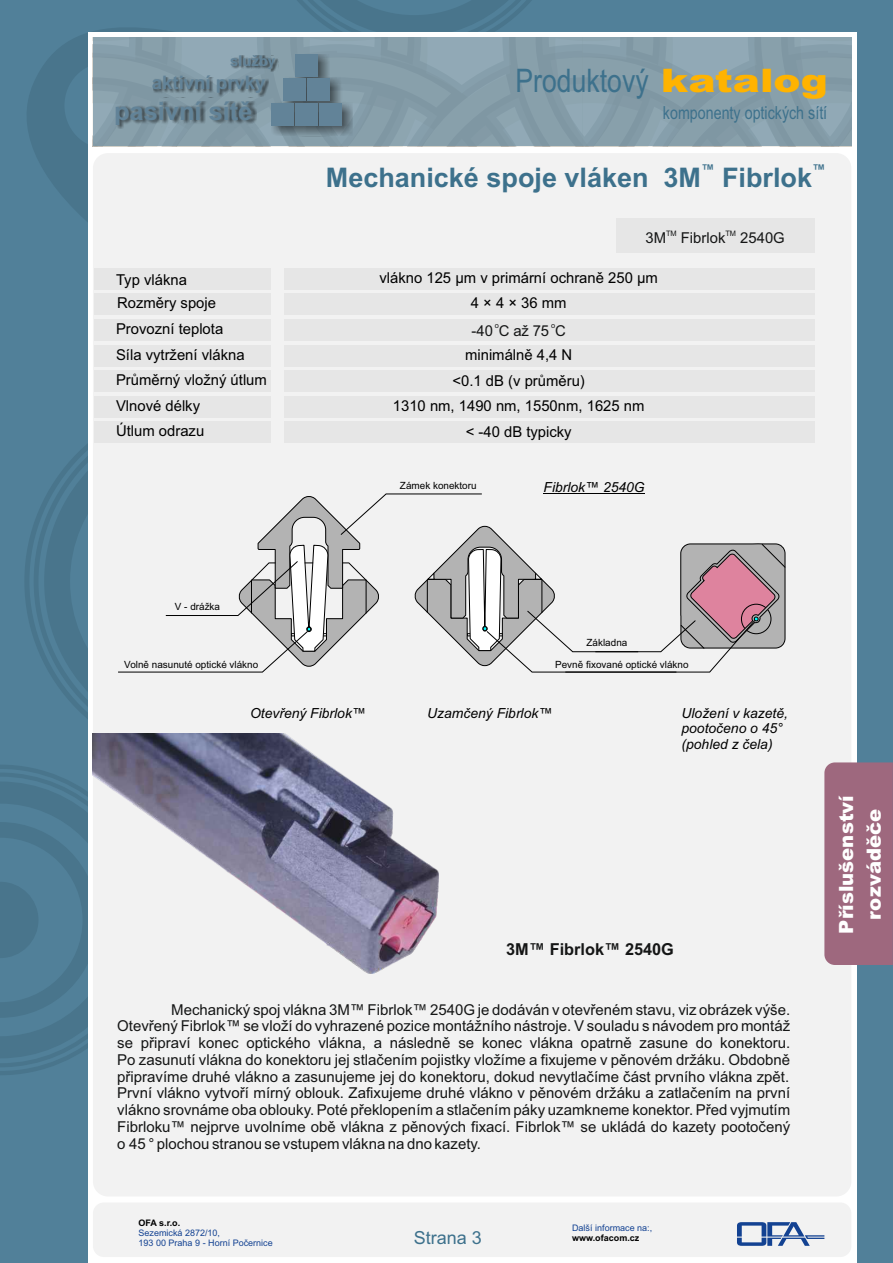
<style>
.page{position:relative;width:893px;height:1263px;background:#518099}
.page>*{position:absolute;margin:0;border:0;box-sizing:border-box;transform-origin:0 0}
.t1{font:32.4px "Arial Narrow";color:#3d718c}
.t2{font:700 27px "Arial";color:#3d718c}
.t3{font:700 25.35px "Arial";color:#628398}
.t4{font:900 19.65px/27.6px "Arial";color:#fff;text-align:center}
.t5{font:700 18.6px "Arial";color:#628398}
.t6{font:18px "Arial Narrow";color:#3d718c}
.t7{font:18px "Arial";color:#3d718c}
.t8{font:700 16.5px "Arial";color:#151616}
.t9{font:15px/16.8px "Arial";color:#151616;text-align:justify}
.t10{font:15px/25.7px "Arial";color:#000}
.t11{font:700 14.85px "Arial";color:#628398}
.t12{font:italic 13.95px/15.5px "Arial";color:#000}
.t13{font:700 13.5px "Arial";color:#3d718c}
.t14{font:9.9px "Arial";color:#000}
.t15{font:9px/10.1px "Arial";color:#134292}
.t16{font:700 9px "Arial";color:#000}
.t17{font:7.5px "Arial";color:#151616}
.s1{font-family:"Arial";font-weight:900;color:#ffb300}
</style>
<div class="page">
<svg style="left:25px;top:444px;width:63px;height:275px"></svg>
<svg style="left:0;top:765px;width:48px;height:310px"></svg>
<svg style="left:0;top:772px;width:88px;height:295px"></svg>
<svg style="left:27px;top:28px;width:816px;height:194px"></svg>
<svg style="left:297px;top:0;width:235px;height:33px"></svg>
<div style="left:88px;top:33px;width:768px;height:1230px;background:#fff"></div>
<div style="left:93px;top:1202px;width:758px;height:55px;background:#f2f2f2;border-radius:11px"></div>
<div style="left:93px;top:153px;width:758px;height:1043px;background:#f2f2f2;border-radius:15px"></div>
<div style="left:93px;top:37px;width:758px;height:109px;background:#88a0ab"></div>
<svg style="left:737px;top:1222px;width:87px;height:24px"></svg>
<div style="left:117px;top:102px;width:139px;height:27px;background:#000;opacity:.49"></div>
<div style="left:153px;top:77px;width:116px;height:20px;background:#000;opacity:.49"></div>
<div style="left:231px;top:56px;width:47px;height:16px;background:#000;opacity:.49"></div>
<div style="left:271px;top:54px;width:82px;height:82px;background:#000;opacity:.49"></div>
<div style="left:319px;top:103px;width:23px;height:23px;background:#628398"></div>
<div style="left:295px;top:103px;width:23px;height:23px;background:#628398"></div>
<div style="left:271px;top:103px;width:23px;height:23px;background:#628398"></div>
<div style="left:307px;top:78px;width:23px;height:23px;background:#628398"></div>
<div style="left:283px;top:78px;width:23px;height:23px;background:#628398"></div>
<div style="left:295px;top:54px;width:23px;height:23px;background:#628398"></div>
<div style="left:285px;top:345px;width:530px;height:22px;background:#e6e6e6"></div>
<div style="left:285px;top:371px;width:530px;height:21px;background:#e6e6e6"></div>
<div style="left:285px;top:396px;width:530px;height:22px;background:#e6e6e6"></div>
<div style="left:285px;top:422px;width:530px;height:21px;background:#e6e6e6"></div>
<div style="left:94px;top:345px;width:177px;height:22px;background:#e6e6e6"></div>
<div style="left:94px;top:371px;width:177px;height:21px;background:#e6e6e6"></div>
<div style="left:94px;top:396px;width:177px;height:22px;background:#e6e6e6"></div>
<div style="left:94px;top:422px;width:177px;height:21px;background:#e6e6e6"></div>
<div style="left:616px;top:219px;width:199px;height:34px;background:#e6e6e6"></div>
<div style="left:285px;top:268px;width:530px;height:21px;background:#e6e6e6"></div>
<div style="left:285px;top:294px;width:530px;height:21px;background:#e6e6e6"></div>
<div style="left:285px;top:319px;width:530px;height:21px;background:#e6e6e6"></div>
<div style="left:94px;top:268px;width:177px;height:21px;background:#e6e6e6"></div>
<div style="left:94px;top:294px;width:177px;height:21px;background:#e6e6e6"></div>
<div style="left:94px;top:319px;width:177px;height:21px;background:#e6e6e6"></div>
<img style="left:92px;top:734px;width:346px;height:239px">
<svg style="left:118px;top:493px;width:668px;height:180px"></svg>
<div style="left:824px;top:762px;width:69px;height:203px;background:#9e687e"></div>
<p class="t11" style="left:230px;top:55px;width:48px">služby</p>
<p class="t5" style="left:152px;top:76px;width:115px">aktivní prvky</p>
<h3 class="t3" style="left:114px;top:102px;width:140px">pasivní sítě</h3>
<h1 class="t1" style="left:516px;top:68px;width:314px">Produktový <span class="s1">katalog</span></h1>
<p class="t6" style="left:663px;top:106px;width:166px">komponenty optických sítí</p>
<p class="t13" style="left:701px;top:164px;width:15px">™</p>
<p class="t13" style="left:812px;top:164px;width:15px">™</p>
<h2 class="t2" style="left:326px;top:168px;width:488px">Mechanické spoje vláken 3M Fibrlok</h2>
<p class="t17" style="left:666px;top:230px;width:12px">TM</p>
<p class="t17" style="left:725px;top:230px;width:12px">TM</p>
<p class="t9" style="left:645px;top:231px;width:141px">3M Fibrlok 2540G</p>
<p class="t10" style="left:379px;top:266px;width:280px;text-align:center">vlákno 125 μm v primární ochraně 250 μm<br>4 × 4 × 36 mm</p>
<p class="t10" style="left:116px;top:269px;width:102px;line-height:23.7px">Typ vlákna<br>Rozměry spoje</p>
<p class="t10" style="left:116px;top:317px;width:152px">Provozní teplota<br>Síla vytržení vlákna<br>Průměrný vložný útlum<br>Vlnové délky<br>Útlum odrazu</p>
<p class="t17" style="left:495px;top:323px;width:6px">o</p>
<p class="t17" style="left:551px;top:323px;width:6px">o</p>
<p class="t9" style="left:471px;top:323px;width:96px">-40 C až 75 C</p>
<p class="t10" style="left:393px;top:344px;width:253px;text-align:center">minimálně 4,4 N<br>&lt;0.1 dB (v průměru)<br>1310 nm, 1490 nm, 1550nm, 1625 nm &lt; -40 dB typicky</p>
<p class="t14" style="left:400px;top:481px;width:78px">Zámek konektoru</p>
<p class="t12" style="left:544px;top:480px;width:103px">Fibrlok™ 2540G</p>
<p class="t14" style="left:175px;top:603px;width:47px">V - drážka</p>
<p class="t14" style="left:587px;top:639px;width:42px">Základna</p>
<p class="t14" style="left:124px;top:660px;width:136px">Volně nasunuté optické vlákno</p>
<p class="t14" style="left:555px;top:660px;width:135px">Pevně fixované optické vlákno</p>
<p class="t12" style="left:250px;top:706px;width:117px">Otevřený Fibrlok™</p>
<p class="t12" style="left:427px;top:706px;width:127px">Uzamčený Fibrlok™</p>
<p class="t12" style="left:681px;top:706px;width:108px">Uložení v kazetě, pootočeno o 45° (pohled z čela)</p>
<p class="t8" style="left:506px;top:943px;width:169px">3M™ Fibrlok™ 2540G</p>
<p class="t9" style="left:117px;top:1002px;width:675px;text-indent:54px">Mechanický spoj vlákna 3M™ Fibrlok™ 2540G je dodáván v otevřeném stavu, viz obrázek výše.<br>Otevřený Fibrlok™ se vloží do vyhrazené pozice montážního nástroje. V souladu s návodem pro montáž se připraví konec optického vlákna, a následně se konec vlákna opatrně zasune do konektoru.<br>Po zasunutí vlákna do konektoru jej stlačením pojistky vložíme a fixujeme v pěnovém držáku. Obdobně připravíme druhé vlákno a zasunujeme jej do konektoru, dokud nevytlačíme část prvního vlákna zpět.<br>První vlákno vytvoří mírný oblouk. Zafixujeme druhé vlákno v pěnovém držáku a zatlačením na první vlákno srovnáme oba oblouky. Poté překlopením a stlačením páky uzamkneme konektor. Před vyjmutím Fibrloku™ nejprve uvolníme obě vlákna z pěnových fixací. Fibrlok™ se ukládá do kazety pootočený o 45 ° plochou stranou se vstupem vlákna na dno kazety.</p>
<p class="t16" style="left:139px;top:1219px;width:43px">OFA s.r.o.</p>
<p class="t15" style="left:139px;top:1228px;width:136px">Sezemická 2872/10,<br>193 00 Praha 9 - Horní Počernice</p>
<p class="t7" style="left:414px;top:1231px;width:70px">Strana 3</p>
<p class="t15" style="left:572px;top:1224px;width:82px">Další informace na:,</p>
<p class="t16" style="left:572px;top:1235px;width:69px">www.ofacom.cz</p>
<h3 class="t4" style="left:834px;top:933px;width:140px;rotate:-90deg">Příslušenství rozváděče</h3>
</div>
